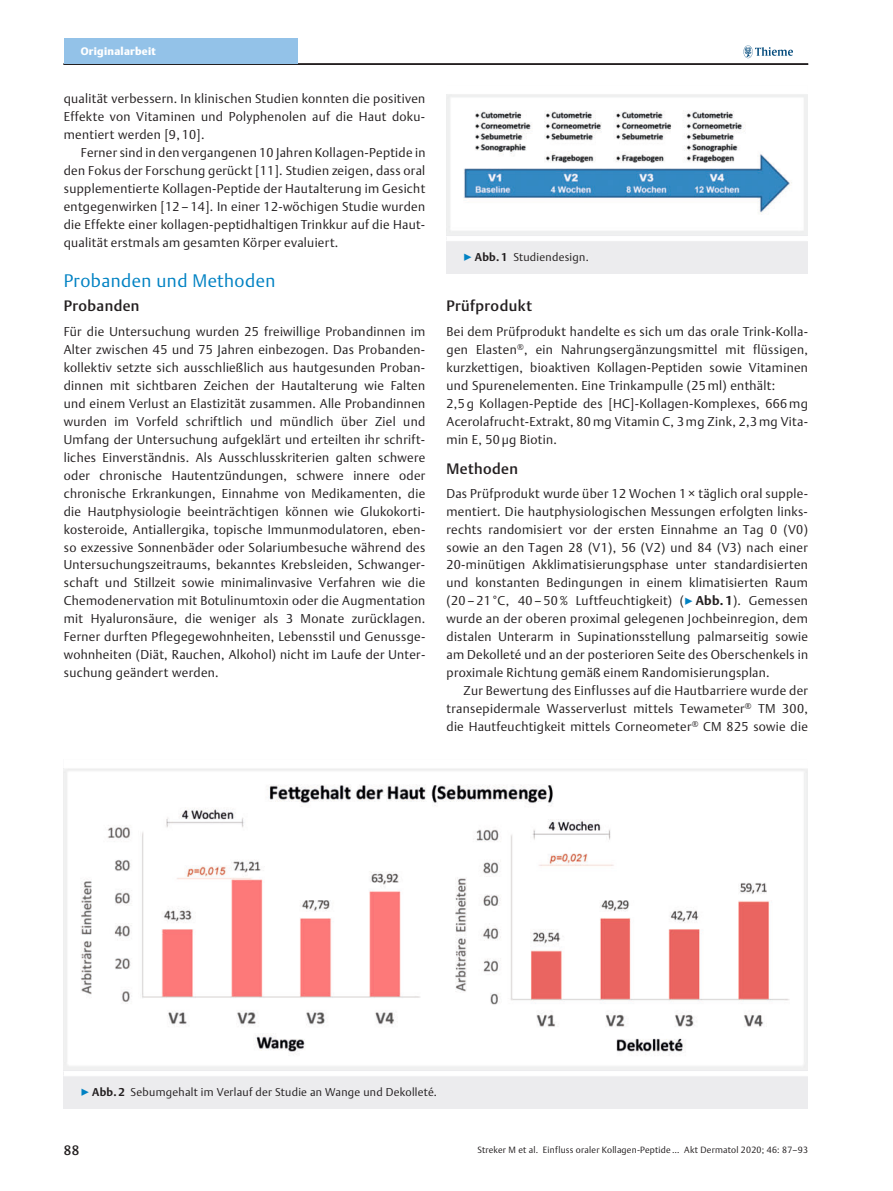
<style>
.page{position:relative;width:893px;height:1191px;background:#fff}
.page>*{position:absolute;margin:0;border:0;box-sizing:border-box;transform-origin:0 0}
.t1{font:18px "Adv TT1875 e 499";letter-spacing:.03em;color:#0082c3}
.t2{font:15px "Adv TT114 f 0202";letter-spacing:.03em;color:#231f20}
.t3{font:13.5px "Adv TT114 f 0202";color:#231f20}
.t4{font:12.75px/18px "Adv TT1875 e 499";letter-spacing:.03em;color:#231f20;text-align:justify}
.t5{font:11.25px "Adv TT1875 e 499";letter-spacing:.03em;color:#231f20}
.t6{font:10.8px "Adv T Te 9 dccad 3.B";letter-spacing:.03em;color:#fff}
.t7{font:9px "Adv TT1875 e 499";letter-spacing:.025em;color:#231f20}
.s1{font-style:inherit}
.s2{font-size:12.75px;color:#0082c3}
.s3{font-family:"Adv TT1415 f 0 b 8.B"}
.s4{color:#0082c3}
</style>
<div class="page">
<div style="left:446px;top:85px;width:362px;height:188px;background:#ececee"></div>
<img style="left:450px;top:97px;width:354px;height:134px">
<div style="left:446px;top:85px;width:362px;height:9px;background:#fff"></div>
<div style="left:446px;top:236px;width:362px;height:5px;background:#fff"></div>
<div style="left:64px;top:759px;width:744px;height:349px;background:#ececee"></div>
<img style="left:65px;top:768px;width:739px;height:298px">
<div style="left:64px;top:759px;width:744px;height:8px;background:#fff"></div>
<hr style="left:64px;top:767px;width:744px;height:1px;background:#fff">
<hr style="left:64px;top:1071px;width:744px;height:4px;background:#fff">
<hr style="left:64px;top:64px;width:744px;height:1px;background:#231f20">
<div style="left:64px;top:38px;width:234px;height:26px;background:#93c2e8"></div>
<svg style="left:743px;top:45px;width:50px;height:13px"></svg>
<p class="t6" style="left:81px;top:47px;width:77px">Originalarbeit</p>
<p class="t4" style="left:64px;top:90px;width:363px">qualität verbessern. In klinischen Studien konnten die positiven Effekte von Vitaminen und Polyphenolen auf die Haut doku&shy;mentiert werden [9, 10].</p>
<p class="t4" style="left:64px;top:144px;width:363px;text-indent:17px">Ferner sind in den vergangenen 10 Jahren Kollagen-Peptide in den Fokus der Forschung gerückt [11]. Studien zeigen, dass oral supplementierte Kollagen-Peptide der Hautalterung im Gesicht entgegenwirken [12 <span class="s1">–</span> 14]. In einer 12-wöchigen Studie wurden die Effekte einer kollagen-peptidhaltigen Trinkkur auf die Haut&shy;qualität erstmals am gesamten Körper evaluiert.</p>
<h1 class="t1" style="left:64px;top:273px;width:213px">Probanden und Methoden</h1>
<p class="t2" style="left:64px;top:299px;width:77px">Probanden</p>
<p class="t4" style="left:64px;top:324px;width:363px">Für die Untersuchung wurden 25 freiwillige Probandinnen im Alter zwischen 45 und 75 Jahren einbezogen. Das Probanden&shy;kollektiv setzte sich ausschließlich aus hautgesunden Proban&shy;dinnen mit sichtbaren Zeichen der Hautalterung wie Falten und einem Verlust an Elastizität zusammen. Alle Probandinnen wurden im Vorfeld schriftlich und mündlich über Ziel und Umfang der Untersuchung aufgeklärt und erteilten ihr schrift&shy;liches Einverständnis. Als Ausschlusskriterien galten schwere oder chronische Hautentzündungen, schwere innere oder chronische Erkrankungen, Einnahme von Medikamenten, die die Hautphysiologie beeinträchtigen können wie Glukokorti&shy;kosteroide, Antiallergika, topische Immunmodulatoren, eben&shy;so exzessive Sonnenbäder oder Solariumbesuche während des Untersuchungszeitraums, bekanntes Krebsleiden, Schwanger&shy;schaft und Stillzeit sowie minimalinvasive Verfahren wie die Chemodenervation mit Botulinumtoxin oder die Augmentation mit Hyaluronsäure, die weniger als 3 Monate zurücklagen.<br>Ferner durften Pflegegewohnheiten, Lebensstil und Genussge&shy;wohnheiten (Diät, Rauchen, Alkohol) nicht im Laufe der Unter&shy;suchung geändert werden.</p>
<p class="t5" style="left:463px;top:252px;width:127px"><span class="s2">▶</span><span class="s3">Abb. 1</span> Studiendesign.</p>
<p class="t2" style="left:446px;top:299px;width:87px">Prüfprodukt</p>
<p class="t4" style="left:446px;top:324px;width:363px;text-align:left">Bei dem Prüfprodukt handelte es sich um das orale Trink-Kolla&shy;gen Elasten<sup>®</sup>, ein Nahrungsergänzungsmittel mit flüssigen, kurzkettigen, bioaktiven Kollagen-Peptiden sowie Vitaminen und Spurenelementen. Eine Trinkampulle (25 ml) enthält:<br>2,5 g Kollagen-Peptide des [HC]-Kollagen-Komplexes, 666 mg Acerolafrucht-Extrakt, 80mg Vitamin C, 3mg Zink, 2,3mg Vita&shy;min E, 50 <span class="s1">μ</span>g Biotin.</p>
<p class="t2" style="left:446px;top:462px;width:73px">Methoden</p>
<p class="t4" style="left:446px;top:485px;width:363px">Das Prüfprodukt wurde über 12 Wochen 1 × täglich oral supple&shy;mentiert. Die hautphysiologischen Messungen erfolgten links&shy;rechts randomisiert vor der ersten Einnahme an Tag 0 (V0) sowie an den Tagen 28 (V1), 56 (V2) und 84 (V3) nach einer 20-minütigen Akklimatisierungsphase unter standardisierten und konstanten Bedingungen in einem klimatisierten Raum (20 <span class="s1">–</span> 21 °C, 40 <span class="s1">–</span> 50 % Luftfeuchtigkeit) (<span class="s4">▶</span><span class="s3">Abb. 1</span>). Gemessen wurde an der oberen proximal gelegenen Jochbeinregion, dem distalen Unterarm in Supinationsstellung palmarseitig sowie am Dekolleté und an der posterioren Seite des Oberschenkels in proximale Richtung gemäß einem Randomisierungsplan.</p>
<p class="t4" style="left:446px;top:682px;width:363px;text-indent:17px">Zur Bewertung des Einflusses auf die Hautbarriere wurde der transepidermale Wasserverlust mittels Tewameter<sup>®</sup> TM 300, die Hautfeuchtigkeit mittels Corneometer<sup>®</sup> CM 825 sowie die</p>
<p class="t5" style="left:81px;top:1087px;width:358px"><span class="s2">▶</span><span class="s3">Abb. 2</span> Sebumgehalt im Verlauf der Studie an Wange und Dekolleté.</p>
<p class="t3" style="left:64px;top:1144px;width:17px">88</p>
<p class="t7" style="left:477px;top:1145px;width:332px">Streker M et al. Einfluss oraler Kollagen-Peptide <span class="s1">…</span> Akt Dermatol 2020; 46: 87<span class="s1">–</span>93</p>
</div>
